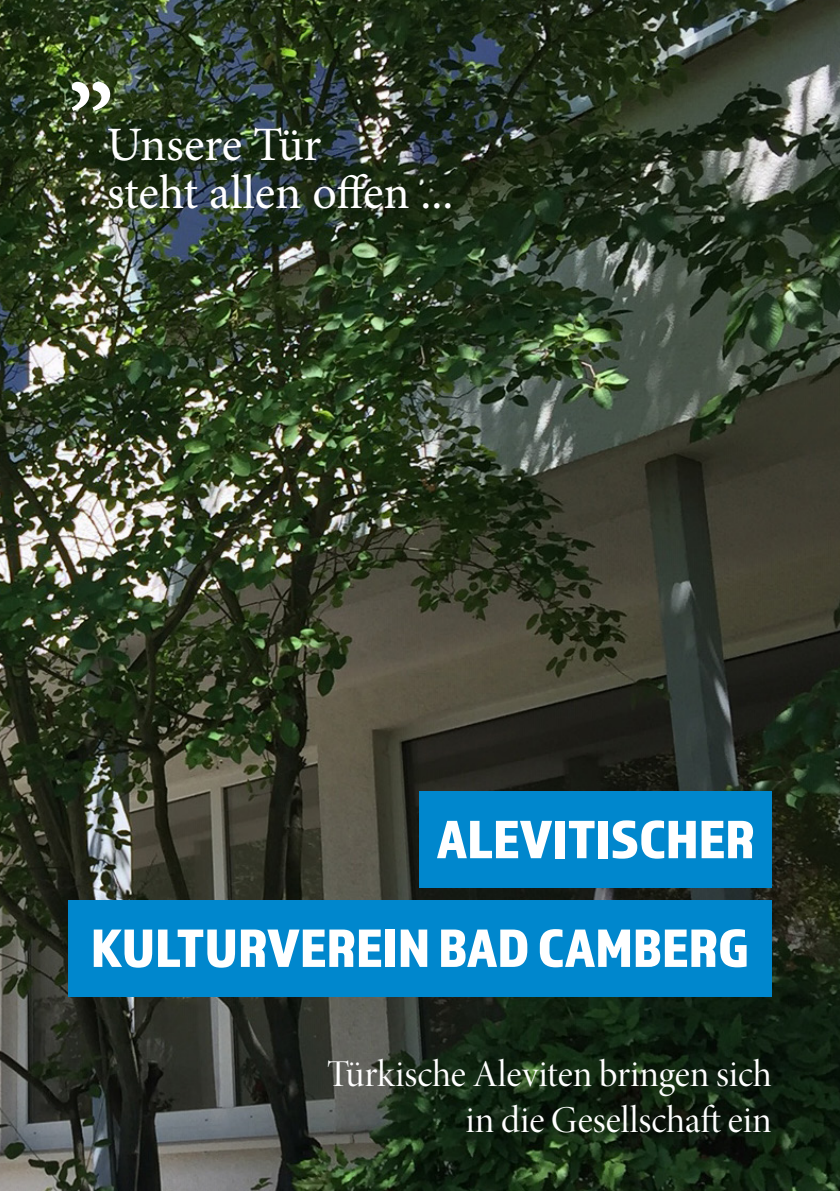
<style>
.page{position:relative;width:840px;height:1191px;background:#fff}
.page>*{position:absolute;margin:0;border:0;box-sizing:border-box;transform-origin:0 0}
.t1{font:700 96px "Minion Pro";color:#fff}
.t2{font:56px/108.6px "Almaq Refined";color:#fff;text-align:right}
.t3{font:48px/48px "Minion Pro";letter-spacing:-.005em;color:#fff}
.t4{font:38px/45.6px "Minion Pro Disp";color:#fff;text-align:right}
</style>
<div class="page">
<img style="left:0;top:0;width:839px;height:1191px">
<div style="left:419px;top:791px;width:352px;height:96px;background:#0087cd"></div>
<div style="left:68px;top:900px;width:703px;height:96px;background:#0087cd"></div>
<h1 class="t1" style="left:68px;top:-2px;width:47px">„</h1>
<p class="t3" style="left:107px;top:122px;width:348px">Unsere Tür<br>steht allen offen ...</p>
<h2 class="t2" style="left:91px;top:783px;width:665px">ALEVITISCHER<br>KULTURVEREIN BAD CAMBERG</h2>
<p class="t4" style="left:327px;top:1052px;width:446px">Türkische Aleviten bringen sich in die Gesellschaft ein</p>
</div>
